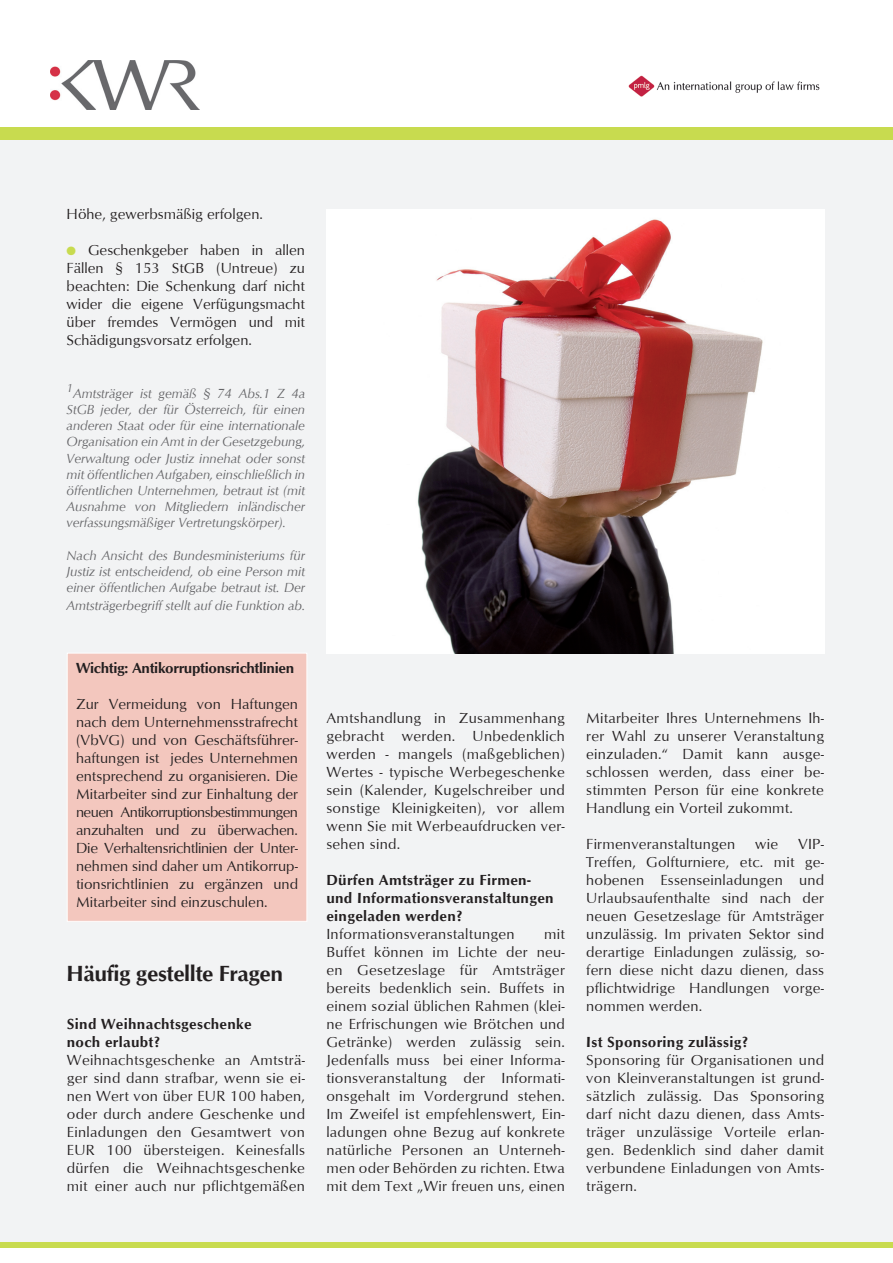
<style>
.page{position:relative;width:893px;height:1263px;background:#fff}
.page>*{position:absolute;margin:0;border:0;box-sizing:border-box;transform-origin:0 0}
.t1{font:700 22.5px "Optimum";letter-spacing:-.02em;color:#231f20}
.t2{font:15px/18px "Optimum";letter-spacing:.015em;color:#231f20;text-align:justify}
.t3{font:700 15px/18px "Optimum";letter-spacing:.02em;color:#231f20}
.t4{font:700 15px "Optimum";letter-spacing:-.02em;color:#231f20}
.t5{font:italic 13.5px/16.2px "Optimum";color:#636366;text-align:justify}
.s1{color:#c8db4f}
</style>
<div class="page">
<div style="left:0;top:133px;width:893px;height:1112px;background:#f2f3f4"></div>
<img style="left:50px;top:60px;width:149px;height:50px">
<img style="left:628px;top:75px;width:192px;height:22px">
<div style="left:0;top:127px;width:893px;height:13px;background:#c8db4f"></div>
<div style="left:0;top:1242px;width:893px;height:5px;background:#c8db4f"></div>
<div style="left:67px;top:653px;width:240px;height:268px;background:#f3c7be"></div>
<div style="left:67px;top:653px;width:240px;height:269px;border:1px solid #fff"></div>
<img style="left:326px;top:209px;width:498px;height:444px">
<p class="t2" style="left:67px;top:205px;width:198px">Höhe, gewerbsmäßig erfolgen.</p>
<p class="t2" style="left:67px;top:241px;width:240px"><span class="s1">●</span> Geschenkgeber haben in allen Fällen § 153 StGB (Untreue) zu beachten: Die Schenkung darf nicht wider die eigene Verfügungsmacht über fremdes Vermögen und mit Schädigungsvorsatz erfolgen.</p>
<p class="t5" style="left:67px;top:385px;width:240px"><sup>1</sup>Amtsträger ist gemäß § 74 Abs.1 Z 4a StGB jeder, der für Österreich, für einen anderen Staat oder für eine internationale Organisation ein Amt in der Gesetzgebung, Verwaltung oder Justiz innehat oder sonst mit öffentlichen Aufgaben, einschließlich in öffentlichen Unternehmen, betraut ist (mit Ausnahme von Mitgliedern inländischer verfassungsmäßiger Vertretungskörper).</p>
<p class="t5" style="left:67px;top:547px;width:240px">Nach Ansicht des Bundesministeriums für Justiz ist entscheidend, ob eine Person mit einer öffentlichen Aufgabe betraut ist. Der</p>
<p class="t5" style="left:67px;top:597px;width:240px">Amtsträgerbegriff stellt auf die Funktion ab.</p>
<p class="t4" style="left:76px;top:659px;width:220px">Wichtig: Antikorruptionsrichtlinien</p>
<p class="t2" style="left:76px;top:695px;width:223px">Zur Vermeidung von Haftungen nach dem Unternehmensstrafrecht (VbVG) und von Geschäftsführer&shy;haftungen ist jedes Unternehmen entsprechend zu organisieren. Die Mitarbeiter sind zur Einhaltung der neuen Antikorruptionsbestimmungen anzuhalten und zu überwachen.<br>Die Verhaltensrichtlinien der Unter&shy;nehmen sind daher um Antikorrup&shy;tionsrichtlinien zu ergänzen und Mitarbeiter sind einzuschulen.</p>
<p class="t1" style="left:67px;top:960px;width:218px">Häufig gestellte Fragen</p>
<p class="t3" style="left:67px;top:1015px;width:186px">Sind Weihnachtsgeschenke</p>
<p class="t3" style="left:67px;top:1033px;width:95px">noch erlaubt?</p>
<p class="t2" style="left:67px;top:1051px;width:240px">Weihnachtsgeschenke an Amtsträ&shy;ger sind dann strafbar, wenn sie ei&shy;nen Wert von über EUR 100 haben, oder durch andere Geschenke und Einladungen den Gesamtwert von EUR 100 übersteigen. Keinesfalls dürfen die Weihnachtsgeschenke mit einer auch nur pflichtgemäßen</p>
<p class="t2" style="left:326px;top:709px;width:240px">Amtshandlung in Zusammenhang gebracht werden. Unbedenklich werden - mangels (maßgeblichen)<br>Wertes - typische Werbegeschenke sein (Kalender, Kugelschreiber und sonstige Kleinigkeiten), vor allem wenn Sie mit Werbeaufdrucken ver&shy;sehen sind.</p>
<p class="t3" style="left:326px;top:871px;width:206px">Dürfen Amtsträger zu Firmen-</p>
<p class="t3" style="left:326px;top:889px;width:229px">und Informationsveranstaltungen eingeladen werden?</p>
<p class="t2" style="left:326px;top:925px;width:190px">Informationsveranstaltungen</p>
<p class="t2" style="left:326px;top:925px;width:240px;text-indent:218px">mit Buffet können im Lichte der neu&shy;en Gesetzeslage für Amtsträger bereits bedenklich sein. Buffets in einem sozial üblichen Rahmen (klei&shy;ne Erfrischungen wie Brötchen und Getränke) werden zulässig sein.<br>Jedenfalls muss bei einer Informa&shy;tionsveranstaltung der Informati&shy;onsgehalt im Vordergrund stehen.<br>Im Zweifel ist empfehlenswert, Ein&shy;ladungen ohne Bezug auf konkrete natürliche Personen an Unterneh&shy;men oder Behörden zu richten. Etwa mit dem Text „Wir freuen uns, einen</p>
<p class="t2" style="left:586px;top:709px;width:239px">Mitarbeiter Ihres Unternehmens Ih&shy;rer Wahl zu unserer Veranstaltung einzuladen.“ Damit kann ausge&shy;schlossen werden, dass einer be&shy;stimmten Person für eine konkrete Handlung ein Vorteil zukommt.</p>
<p class="t2" style="left:586px;top:835px;width:150px">Firmenveranstaltungen</p>
<p class="t2" style="left:755px;top:835px;width:24px">wie</p>
<p class="t2" style="left:586px;top:835px;width:239px;text-indent:212px">VIP-Treffen, Golfturniere, etc. mit ge&shy;hobenen Essenseinladungen und Urlaubsaufenthalte sind nach der neuen Gesetzeslage für Amtsträger unzulässig. Im privaten Sektor sind derartige Einladungen zulässig, so&shy;fern diese nicht dazu dienen, dass pflichtwidrige Handlungen vorge&shy;nommen werden.</p>
<p class="t3" style="left:586px;top:1033px;width:163px">Ist Sponsoring zulässig?</p>
<p class="t2" style="left:586px;top:1051px;width:239px">Sponsoring für Organisationen und von Kleinveranstaltungen ist grund&shy;sätzlich zulässig. Das Sponsoring darf nicht dazu dienen, dass Amts&shy;träger unzulässige Vorteile erlan&shy;gen. Bedenklich sind daher damit verbundene Einladungen von Amts&shy;trägern.</p>
</div>
